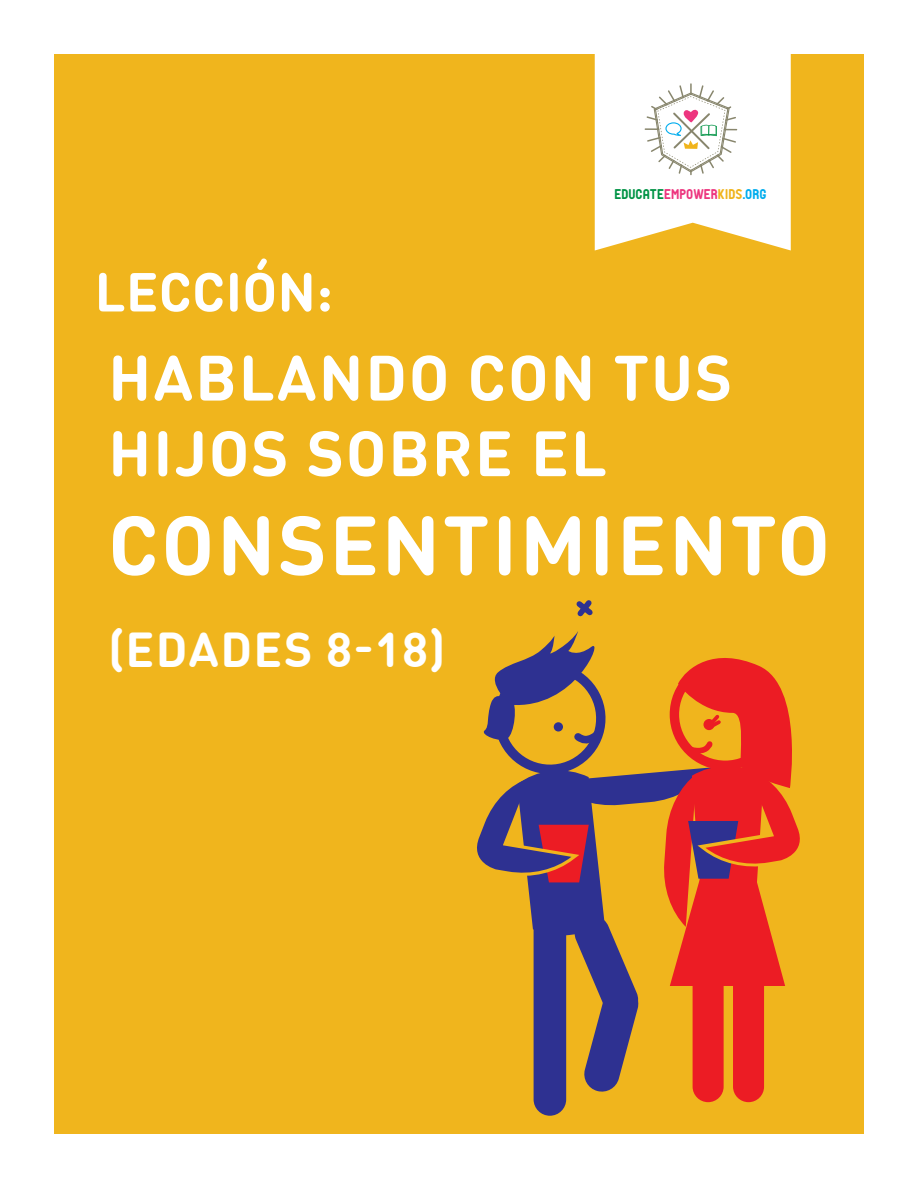
<style>
.page{position:relative;width:918px;height:1188px;background:#fff}
.page>*{position:absolute;margin:0;border:0;box-sizing:border-box;transform-origin:0 0}
.t1{font:700 82.5px "DIN Round OT";letter-spacing:.03em;color:#fff}
.t2{font:700 63px/75.6px "DIN Round OT";letter-spacing:.03em;color:#fff}
.t3{font:700 54px "DIN Round OT";letter-spacing:.005em;color:#fff}
.t4{font:700 48px "DIN Round OT";letter-spacing:.03em;color:#fff}
.t5{font:13.5px "PTF NORDIC Round";letter-spacing:-.005em;color:#009345}
.s1{color:#ed367f}
.s2{color:#f0b41c}
.s3{color:#00adee}
</style>
<div class="page">
<div style="left:54px;top:54px;width:810px;height:1080px;background:#f0b51d"></div>
<svg style="left:595px;top:54px;width:196px;height:196px"></svg>
<div style="left:693px;top:914px;width:31px;height:188px;background:#ec1c24;border-radius:16px"></div>
<div style="left:733px;top:914px;width:31px;height:188px;background:#ec1c24;border-radius:16px"></div>
<div style="left:534px;top:911px;width:32px;height:205px;background:#2e3191;border-radius:16px"></div>
<svg style="left:576px;top:600px;width:17px;height:17px"></svg>
<svg style="left:477px;top:631px;width:323px;height:463px"></svg>
<p class="t3" style="left:95px;top:257px;width:240px">LECCIÓN:</p>
<p class="t5" style="left:615px;top:188px;width:153px">EDUCATE<span class="s1">EMPOWER</span><span class="s2">KIDS</span><span class="s3">.ORG</span></p>
<p class="t2" style="left:108px;top:339px;width:626px">HABLANDO CON TUS<br>HIJOS SOBRE EL</p>
<h1 class="t1" style="left:108px;top:491px;width:723px">CONSENTIMIENTO</h1>
<p class="t4" style="left:108px;top:618px;width:339px">(EDADES 8-18)</p>
</div>
